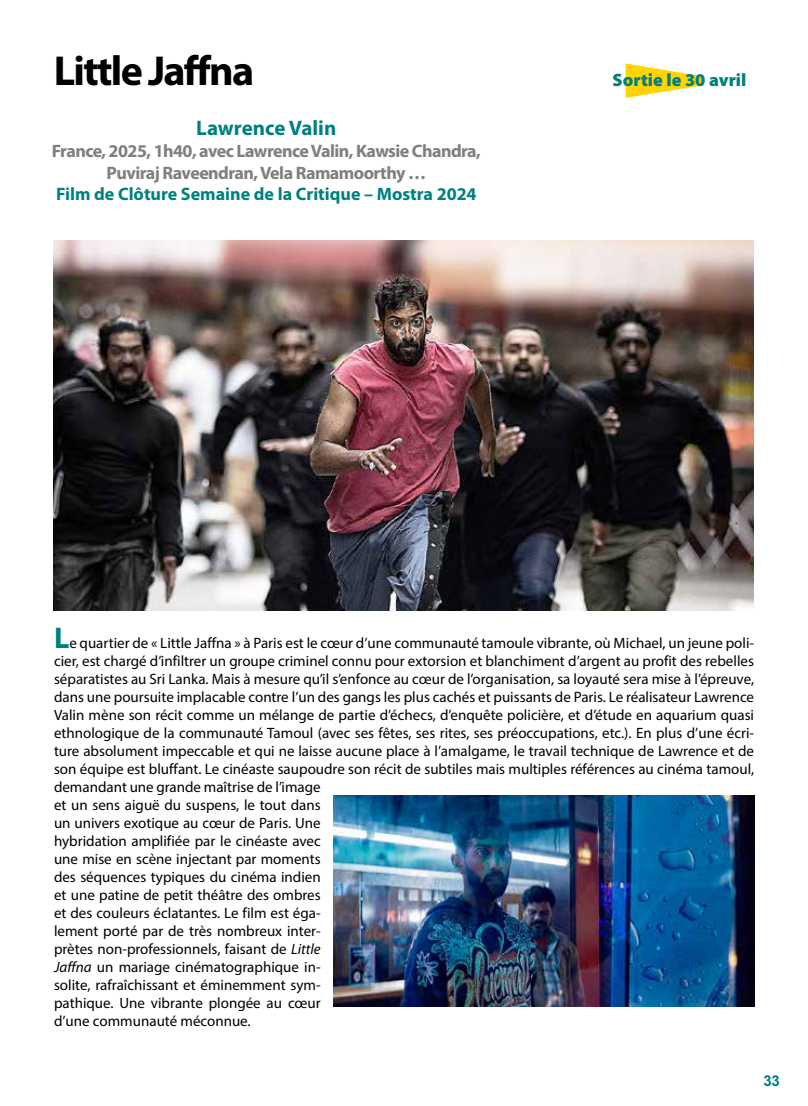
<style>
.page{position:relative;width:808px;height:1106px;background:#fff}
.page>*{position:absolute;margin:0;border:0;box-sizing:border-box;transform-origin:0 0}
.t1{font:700 42px "Myriad Pro";letter-spacing:-.04em;color:#000}
.t2{font:700 21px "Myriad Pro";color:#008080}
.t3{font:700 18px/21.6px "Myriad Pro";letter-spacing:-.03em;color:#7f7f7f;text-align:center}
.t4{font:700 18px "Myriad Pro";color:#008080}
.t5{font:900 18px "Myriad Pro";color:#008081}
.t6{font:15px/18px "Myriad Pro";color:#000}
.t7{font:700 15px "Arial";color:#008081}
.s1{font-weight:700;font-size:30px;color:#008081}
.s2{font-style:italic}
</style>
<div class="page">
<img style="left:54px;top:240px;width:700px;height:370px">
<img style="left:333px;top:795px;width:421px;height:211px">
<svg style="left:626px;top:63px;width:78px;height:35px"></svg>
<h1 class="t1" style="left:54px;top:43px;width:202px">Little Jaffna</h1>
<h2 class="t2" style="left:196px;top:115px;width:141px">Lawrence Valin</h2>
<p class="t3" style="left:52px;top:139px;width:431px">France, 2025, 1h40, avec Lawrence Valin, Kawsie Chandra,<br>Puviraj Raveendran, Vela Ramamoorthy …</p>
<p class="t4" style="left:56px;top:182px;width:422px">Film de Clôture Semaine de la Critique – Mostra 2024</p>
<p class="t5" style="left:613px;top:70px;width:135px">Sortie le 30 avril</p>
<p class="t6" style="left:54px;top:633px;width:702px"><span class="s1">L</span>e quartier de « Little Jaffna » à Paris est le cœur d’une communauté tamoule vibrante, où Michael, un jeune poli&shy;cier, est chargé d’infiltrer un groupe criminel connu pour extorsion et blanchiment d’argent au profit des rebelles séparatistes au Sri Lanka. Mais à mesure qu’il s’enfonce au cœur de l’organisation, sa loyauté sera mise à l’épreuve, dans une poursuite implacable contre l’un des gangs les plus cachés et puissants de Paris. Le réalisateur Lawrence Valin mène son récit comme un mélange de partie d’échecs, d’enquête policière, et d’étude en aquarium quasi ethnologique de la communauté Tamoul (avec ses fêtes, ses rites, ses préoccupations, etc.). En plus d’une écri&shy;ture absolument impeccable et qui ne laisse aucune place à l’amalgame, le travail technique de Lawrence et de son équipe est bluffant. Le cinéaste saupoudre son récit de subtiles mais multiples références au cinéma tamoul, demandant une grande maîtrise de l’image<br>et un sens aiguë du suspens, le tout dans<br>un univers exotique au cœur de Paris. Une<br>hybridation amplifiée par le cinéaste avec<br>une mise en scène injectant par moments<br>des séquences typiques du cinéma indien<br>et une patine de petit théâtre des ombres<br>et des couleurs éclatantes. Le film est éga-<br>lement porté par de très nombreux inter-<br>prètes non-professionnels, faisant de <span class="s2">Little<br>Jaffna</span> un mariage cinématographique in-<br>solite, rafraîchissant et éminemment sym-<br>pathique. Une vibrante plongée au cœur<br>d’une communauté méconnue.</p>
<p class="t7" style="left:764px;top:1071px;width:18px">33</p>
</div>
